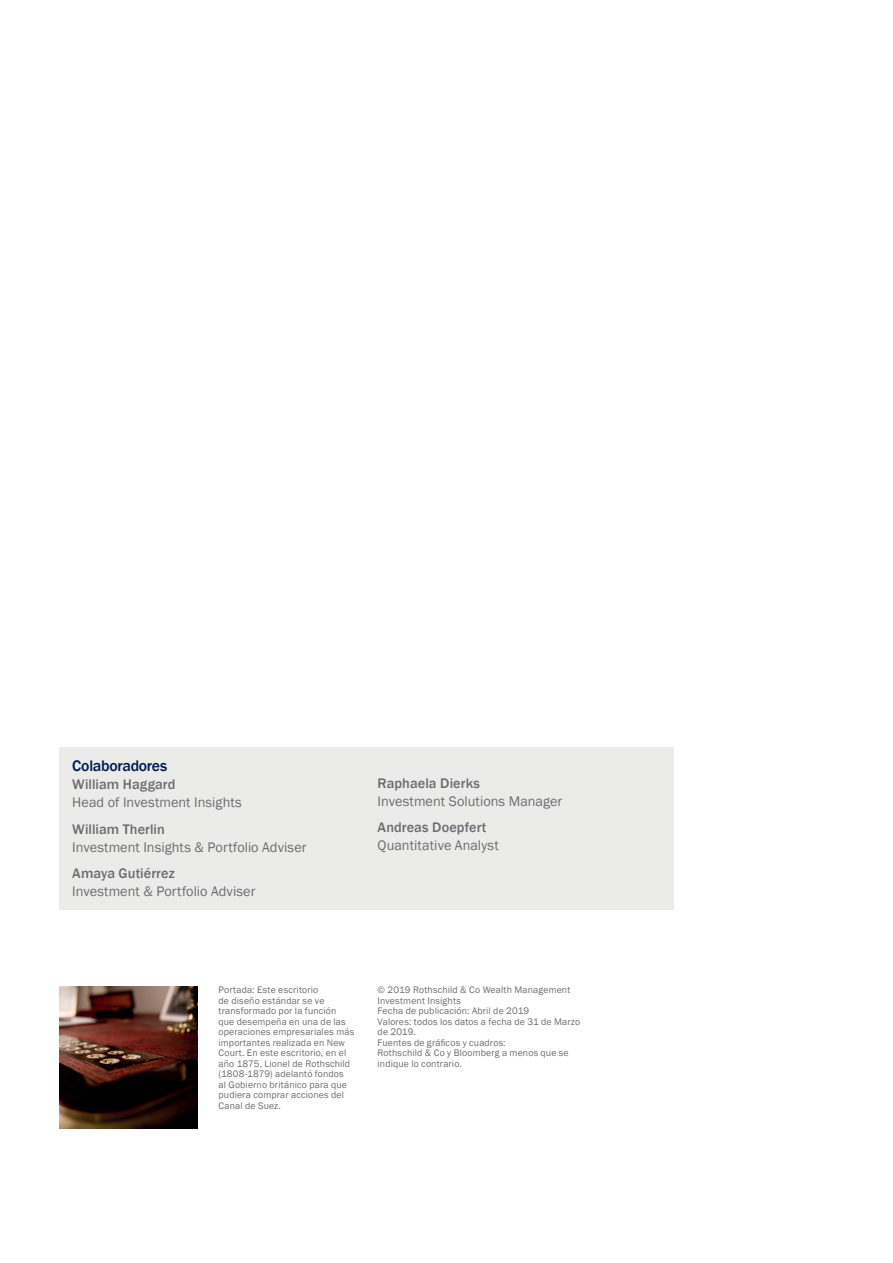
<style>
.page{position:relative;width:893px;height:1263px;background:#fff}
.page>*{position:absolute;margin:0;border:0;box-sizing:border-box;transform-origin:0 0}
.t1{font:500 15.75px "Franklin Gothic";letter-spacing:-.02em;color:#001954}
.t2{font:14.25px "Franklin Gothic";letter-spacing:.005em;color:#6c6d70}
.t3{font:500 14.25px "Franklin Gothic";letter-spacing:.005em;color:#6c6d70}
.t4{font:9.75px/10.5px "Franklin Gothic";letter-spacing:.015em;color:#6c6d70}
</style>
<div class="page">
<div style="left:60px;top:747px;width:614px;height:163px;background:#ebebea"></div>
<img style="left:60px;top:986px;width:137px;height:142px">
<h1 class="t1" style="left:72px;top:756px;width:96px">Colaboradores</h1>
<h2 class="t3" style="left:72px;top:775px;width:105px">William Haggard</h2>
<h2 class="t2" style="left:72px;top:793px;width:171px">Head of Investment Insights</h2>
<h2 class="t3" style="left:72px;top:820px;width:94px">William Therlin</h2>
<h2 class="t2" style="left:72px;top:838px;width:236px">Investment Insights &amp; Portfolio Adviser</h2>
<h2 class="t3" style="left:72px;top:864px;width:104px">Amaya Gutiérrez</h2>
<h2 class="t2" style="left:72px;top:882px;width:185px">Investment &amp; Portfolio Adviser</h2>
<h2 class="t3" style="left:378px;top:774px;width:104px">Raphaela Dierks</h2>
<h2 class="t2" style="left:378px;top:792px;width:186px">Investment Solutions Manager</h2>
<h2 class="t3" style="left:378px;top:819px;width:110px">Andreas Doepfert</h2>
<h2 class="t2" style="left:378px;top:837px;width:123px">Quantitative Analyst</h2>
<p class="t4" style="left:219px;top:985px;width:137px">Portada: Este escritorio<br>de diseño estándar se ve transformado por la función que desempeña en una de las operaciones empresariales más importantes realizada en New<br>Court. En este escritorio, en el año 1875, Lionel de Rothschild (1808-1879) adelantó fondos<br>al Gobierno británico para que pudiera comprar acciones del<br>Canal de Suez.</p>
<p class="t4" style="left:378px;top:985px;width:204px">© 2019 Rothschild &amp; Co Wealth Management<br>Investment Insights<br>Fecha de publicación: Abril de 2019<br>Valores: todos los datos a fecha de 31 de Marzo de 2019.<br>Fuentes de gráficos y cuadros:<br>Rothschild &amp; Co y Bloomberg a menos que se indique lo contrario.</p>
</div>
